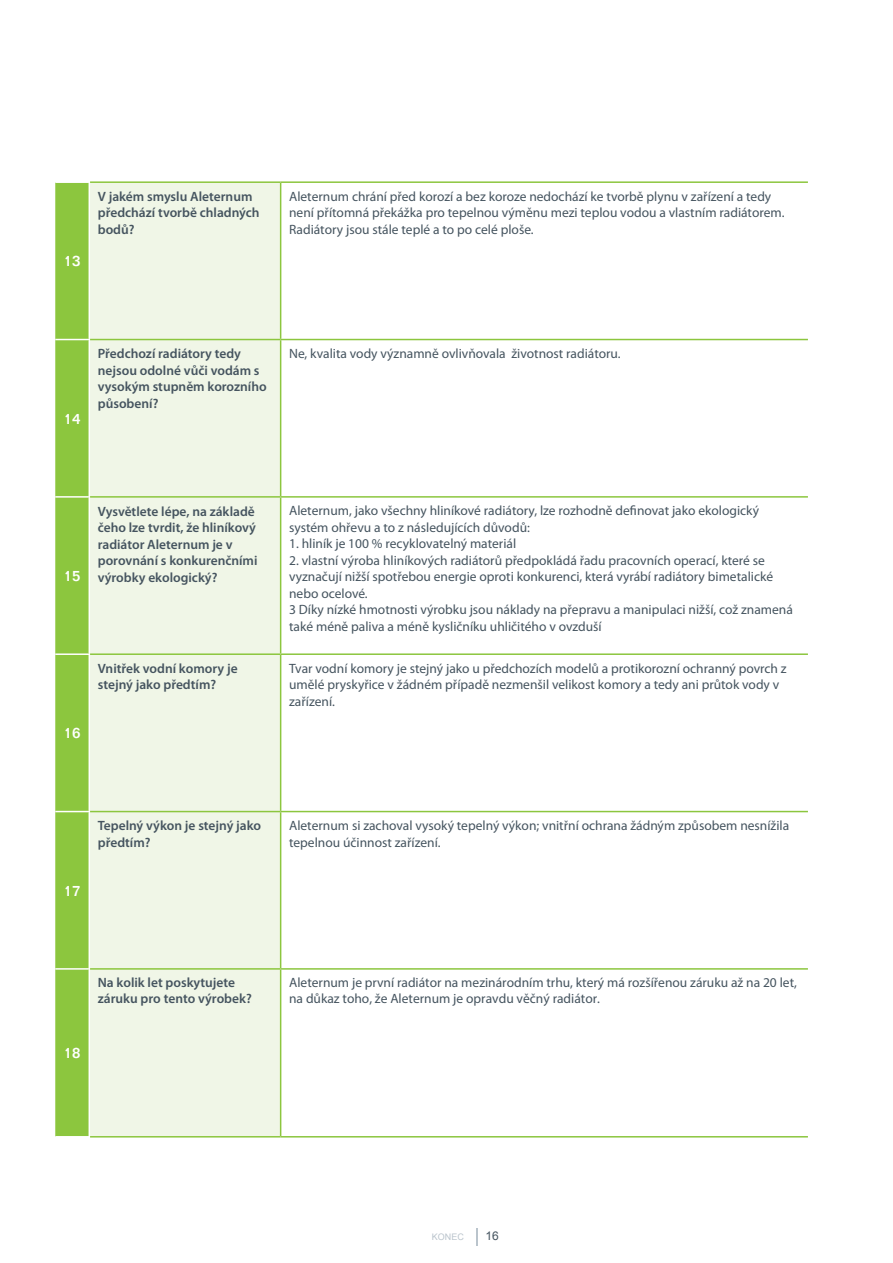
<style>
.page{position:relative;width:893px;height:1263px;background:#fff}
.page>*{position:absolute;margin:0;border:0;box-sizing:border-box;transform-origin:0 0}
.t1{font:500 15px "Folio Std";color:#fff}
.t2{font:13.5px/16.5px "Myriad Pro";color:#45545f}
.t3{font:600 13.5px/16.5px "Myriad Pro";color:#45545f}
.t4{font:12px "Arial";color:#45545f}
.t5{font:9px "Arial";color:#bac4cc}
</style>
<div class="page">
<svg style="left:476px;top:1229px;width:2px;height:17px"></svg>
<div style="left:55px;top:183px;width:34px;height:953px;background:#8cc63e"></div>
<div style="left:90px;top:183px;width:190px;height:953px;background:#f0f6e7"></div>
<hr style="left:90px;top:181px;width:191px;height:2px;background:#8cc63e">
<hr style="left:281px;top:181px;width:527px;height:2px;background:#8cc63e">
<hr style="left:280px;top:183px;width:1px;height:156px;background:#8cc63e">
<hr style="left:90px;top:339px;width:191px;height:1px;background:#8cc63e">
<hr style="left:281px;top:339px;width:527px;height:1px;background:#8cc63e">
<hr style="left:280px;top:340px;width:1px;height:156px;background:#8cc63e">
<hr style="left:90px;top:496px;width:191px;height:2px;background:#8cc63e">
<hr style="left:281px;top:496px;width:527px;height:2px;background:#8cc63e">
<hr style="left:280px;top:498px;width:1px;height:155px;background:#8cc63e">
<hr style="left:90px;top:653px;width:191px;height:2px;background:#8cc63e">
<hr style="left:281px;top:653px;width:527px;height:2px;background:#8cc63e">
<hr style="left:280px;top:655px;width:1px;height:156px;background:#8cc63e">
<hr style="left:90px;top:811px;width:191px;height:1px;background:#8cc63e">
<hr style="left:281px;top:811px;width:527px;height:1px;background:#8cc63e">
<hr style="left:280px;top:812px;width:1px;height:156px;background:#8cc63e">
<hr style="left:90px;top:968px;width:191px;height:2px;background:#8cc63e">
<hr style="left:281px;top:968px;width:527px;height:2px;background:#8cc63e">
<hr style="left:280px;top:970px;width:1px;height:166px;background:#8cc63e">
<hr style="left:90px;top:1136px;width:191px;height:1px;background:#8cc63e">
<hr style="left:281px;top:1136px;width:527px;height:1px;background:#8cc63e">
<hr style="left:55px;top:339px;width:35px;height:1px;background:#fff">
<hr style="left:55px;top:496px;width:35px;height:2px;background:#fff">
<hr style="left:55px;top:653px;width:35px;height:2px;background:#fff">
<hr style="left:55px;top:811px;width:35px;height:1px;background:#fff">
<hr style="left:55px;top:968px;width:35px;height:2px;background:#fff">
<p class="t1" style="left:64px;top:252px;width:18px">13</p>
<p class="t3" style="left:98px;top:189px;width:163px">V jakém smyslu Aleternum předchází tvorbě chladných bodů?</p>
<p class="t2" style="left:289px;top:189px;width:497px">Aleternum chrání před korozí a bez koroze nedochází ke tvorbě plynu v zařízení a tedy není přítomná překážka pro tepelnou výměnu mezi teplou vodou a vlastním radiátorem.<br>Radiátory jsou stále teplé a to po celé ploše.</p>
<p class="t1" style="left:64px;top:410px;width:18px">14</p>
<p class="t3" style="left:98px;top:346px;width:170px">Předchozí radiátory tedy nejsou odolné vůči vodám s vysokým stupněm korozního působení?</p>
<p class="t2" style="left:289px;top:346px;width:333px">Ne, kvalita vody významně ovlivňovala životnost radiátoru.</p>
<p class="t1" style="left:64px;top:567px;width:18px">15</p>
<p class="t1" style="left:64px;top:724px;width:18px">16</p>
<p class="t3" style="left:98px;top:504px;width:161px">Vysvětlete lépe, na základě čeho lze tvrdit, že hliníkový radiátor Aleternum je v porovnání s konkurenčními výrobky ekologický?</p>
<p class="t2" style="left:289px;top:504px;width:471px">Aleternum, jako všechny hliníkové radiátory, lze rozhodně definovat jako ekologický systém ohřevu a to z následujících důvodů:</p>
<p class="t2" style="left:289px;top:535px;width:229px">1. hliník je 100 % recyklovatelný materiál</p>
<p class="t2" style="left:289px;top:552px;width:505px">2. vlastní výroba hliníkových radiátorů předpokládá řadu pracovních operací, které se vyznačují nižší spotřebou energie oproti konkurenci, která vyrábí radiátory bimetalické nebo ocelové.<br>3 Díky nízké hmotnosti výrobku jsou náklady na přepravu a manipulaci nižší, což znamená také méně paliva a méně kysličníku uhličitého v ovzduší</p>
<p class="t3" style="left:98px;top:661px;width:141px">Vnitřek vodní komory je stejný jako předtím?</p>
<p class="t2" style="left:289px;top:661px;width:499px">Tvar vodní komory je stejný jako u předchozích modelů a protikorozní ochranný povrch z umělé pryskyřice v žádném případě nezmenšil velikost komory a tedy ani průtok vody v zařízení.</p>
<p class="t1" style="left:64px;top:882px;width:18px">17</p>
<p class="t3" style="left:98px;top:818px;width:165px">Tepelný výkon je stejný jako předtím?</p>
<p class="t2" style="left:289px;top:818px;width:502px">Aleternum si zachoval vysoký tepelný výkon; vnitřní ochrana žádným způsobem nesnížila tepelnou účinnost zařízení.</p>
<p class="t1" style="left:64px;top:1044px;width:18px">18</p>
<p class="t3" style="left:98px;top:974px;width:155px">Na kolik let poskytujete záruku pro tento výrobek?</p>
<p class="t2" style="left:289px;top:974px;width:509px">Aleternum je první radiátor na mezinárodním trhu, který má rozšířenou záruku až na 20 let, na důkaz toho, že Aleternum je opravdu věčný radiátor.</p>
<p class="t5" style="left:432px;top:1231px;width:34px">KONEC</p>
<p class="t4" style="left:485px;top:1229px;width:15px">16</p>
</div>
